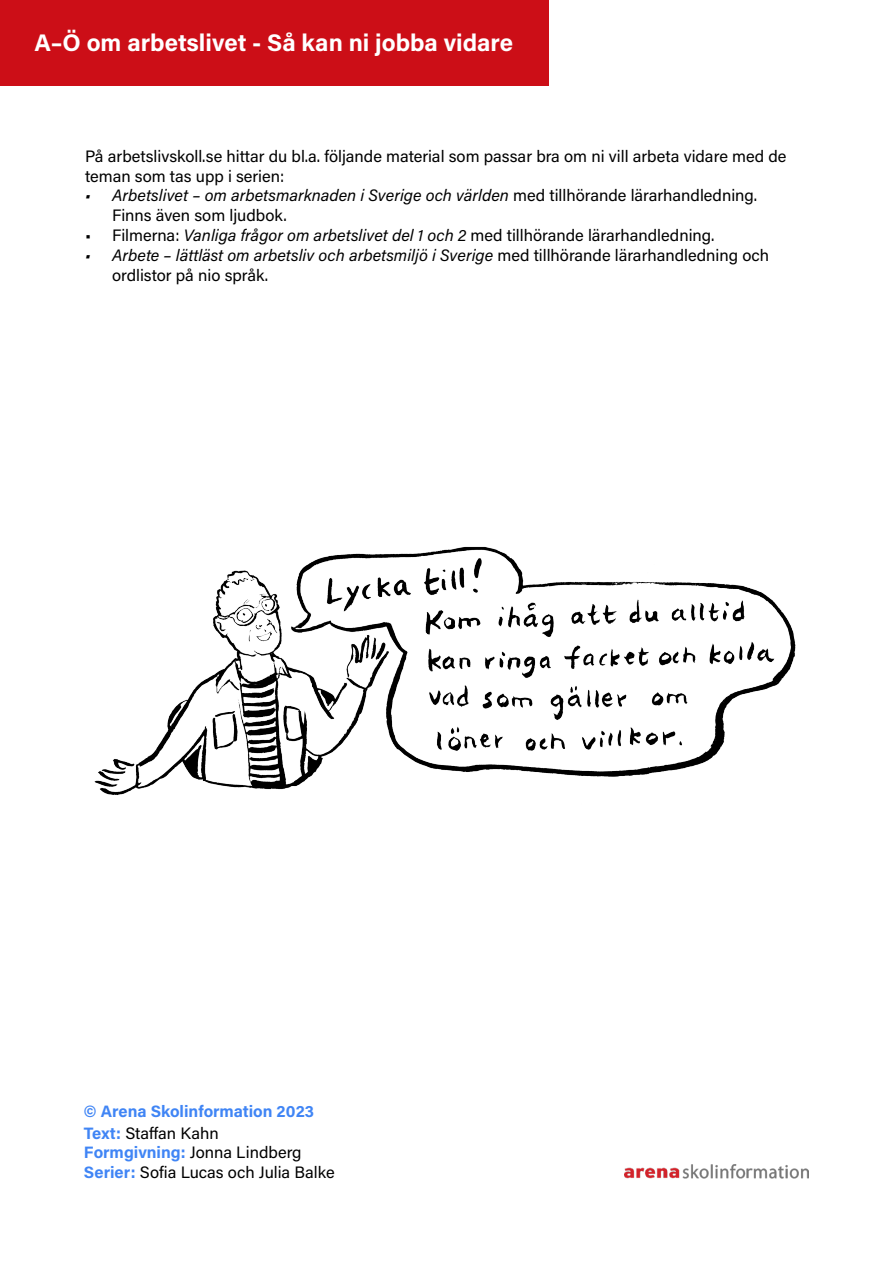
<style>
.page{position:relative;width:893px;height:1263px;background:#fff}
.page>*{position:absolute;margin:0;border:0;box-sizing:border-box;transform-origin:0 0}
.t1{font:700 24px "Acumin Pro";color:#fff}
.t2{font:16.5px/19.8px "Acumin Pro";color:#000}
.t3{font:700 16.5px/21.6px "Acumin Pro";color:#4085f5}
.s1{font-style:italic}
.s2{font-weight:400;color:#000}
.s3{font-weight:700;color:#4085f5}
</style>
<div class="page">
<div style="left:0;top:0;width:548px;height:85px;background:#cc0e17"></div>
<img style="left:94px;top:546px;width:702px;height:249px">
<svg style="left:598px;top:750px;width:198px;height:45px"></svg>
<img style="left:624px;top:1164px;width:184px;height:15px">
<h1 class="t1" style="left:35px;top:25px;width:480px">A–Ö om arbetslivet - Så kan ni jobba vidare</h1>
<p class="t2" style="left:85px;top:145px;width:703px">På arbetslivskoll.se hittar du bl.a. följande material som passar bra om ni vill arbeta vidare med de teman som tas upp i serien:</p>
<p class="t2" style="left:112px;top:185px;width:647px;text-indent:-27px"><span class="s1">• Arbetslivet – om arbetsmarknaden i Sverige och världen</span> med tillhörande lärarhandledning.<br>Finns även som ljudbok.</p>
<p class="t2" style="left:85px;top:225px;width:631px">• Filmerna: <span class="s1">Vanliga frågor om arbetslivet del 1 och 2</span> med tillhörande lärarhandledning.</p>
<p class="t2" style="left:112px;top:244px;width:659px;text-indent:-27px"><span class="s1">• Arbete – lättläst om arbetsliv och arbetsmiljö i Sverige</span> med tillhörande lärarhandledning och ordlistor på nio språk.</p>
<p class="t3" style="left:84px;top:1100px;width:232px">© Arena Skolinformation 2023<br>Text: <span class="s2">Staffan Kahn</span></p>
<p class="t2" style="left:84px;top:1142px;width:252px"><span class="s3">Formgivning:</span> Jonna Lindberg<br><span class="s3">Serier:</span> Sofia Lucas och Julia Balke</p>
</div>
